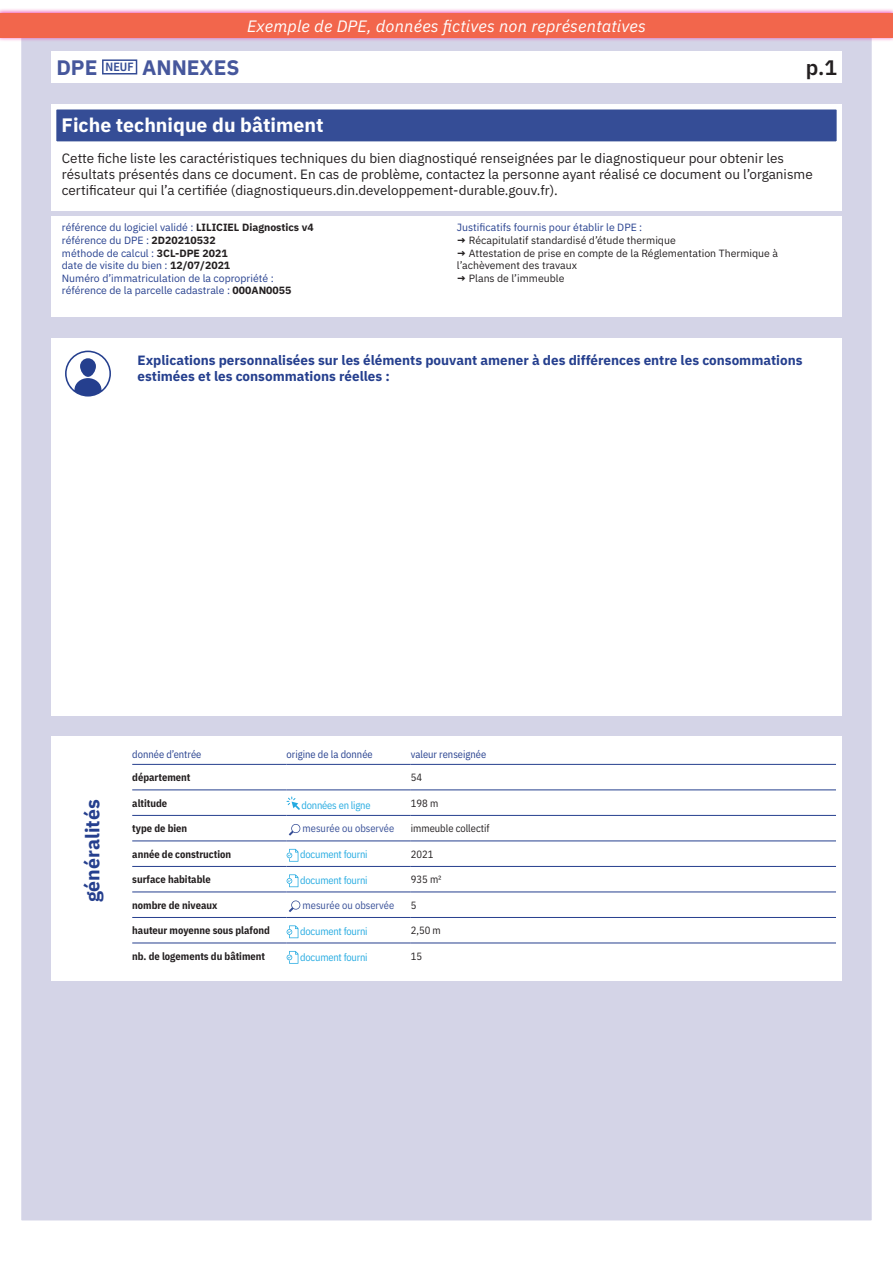
<style>
.page{position:relative;width:893px;height:1263px;background:#fff}
.page>*{position:absolute;margin:0;border:0;box-sizing:border-box;transform-origin:0 0}
.t1{font:700 21px "IBM Plex Sans";color:#46579c}
.t2{font:600 21px "IBM Plex Sans";color:#231f20}
.titre_bloc{font:700 19.5px "IBM Plex Sans";color:#fff}
.t3{font:700 19.5px "IBM Plex Sans";color:#253f8e}
.t4{font:italic 16.5px "IBM Plex Sans";letter-spacing:.01em;color:#fff}
.t5{font:13.5px/16.2px "IBM Plex Sans";color:#231f20}
.t6{font:700 13.5px/16.2px "IBM Plex Sans";color:#253f8e}
.t7{font:600 12px "IBM Plex Sans Cond";color:#354d96}
.t8{font:10.5px "IBM Plex Sans";color:#253f8e}
.t9{font:10.5px "IBM Plex Sans";color:#231f20}
.t10{font:700 10.5px "IBM Plex Sans Cond";color:#231f20}
.t11{font:10.5px "IBM Plex Sans Cond";letter-spacing:-.02em;color:#24aae1}
.t12{font:10.5px "IBM Plex Sans Cond";color:#253f8e}
.t13{font:10.5px "IBM Plex Sans Cond";color:#231f20}
.t14{font:10.5px "IBM Plex Sans Cond";color:#354d96}
.s1{font-weight:700;color:#231f20}
.s2{font-weight:700}
</style>
<div class="page">
<div style="left:11px;top:11px;width:871px;height:1220px;background:#d4d4e7"></div>
<div style="left:0;top:0;width:893px;height:1242px;border:21px solid #fff"></div>
<div style="left:51px;top:51px;width:791px;height:32px;background:#fff"></div>
<div style="left:51px;top:104px;width:791px;height:106px;background:#fff"></div>
<div style="left:51px;top:216px;width:791px;height:101px;background:#fff"></div>
<div style="left:51px;top:737px;width:791px;height:244px;background:#fff"></div>
<div style="left:54px;top:107px;width:785px;height:37px;background:#354d96"></div>
<div style="left:51px;top:104px;width:791px;height:43px;border:5px solid #fff"></div>
<div style="left:0;top:8px;width:893px;height:34px;background:#ed028c;opacity:.75"></div>
<div style="left:0;top:13px;width:893px;height:25px;background:#f2664c"></div>
<hr style="left:132px;top:815px;width:155px;height:1px;background:#253f8e">
<hr style="left:287px;top:815px;width:124px;height:1px;background:#253f8e">
<hr style="left:411px;top:815px;width:425px;height:1px;background:#253f8e">
<hr style="left:132px;top:840px;width:155px;height:1px;background:#253f8e">
<hr style="left:287px;top:840px;width:124px;height:1px;background:#253f8e">
<hr style="left:411px;top:840px;width:425px;height:1px;background:#253f8e">
<hr style="left:132px;top:866px;width:155px;height:1px;background:#253f8e">
<hr style="left:287px;top:866px;width:124px;height:1px;background:#253f8e">
<hr style="left:411px;top:866px;width:425px;height:1px;background:#253f8e">
<hr style="left:132px;top:891px;width:155px;height:1px;background:#253f8e">
<hr style="left:287px;top:891px;width:124px;height:1px;background:#253f8e">
<hr style="left:411px;top:891px;width:425px;height:1px;background:#253f8e">
<hr style="left:132px;top:942px;width:155px;height:1px;background:#253f8e">
<hr style="left:287px;top:942px;width:124px;height:1px;background:#253f8e">
<hr style="left:411px;top:942px;width:425px;height:1px;background:#253f8e">
<hr style="left:132px;top:789px;width:155px;height:1px;background:#253f8e">
<hr style="left:287px;top:789px;width:124px;height:1px;background:#253f8e">
<hr style="left:411px;top:789px;width:425px;height:1px;background:#253f8e">
<hr style="left:132px;top:764px;width:155px;height:1px;background:#253f8e">
<hr style="left:287px;top:764px;width:124px;height:1px;background:#253f8e">
<hr style="left:411px;top:764px;width:425px;height:1px;background:#253f8e">
<hr style="left:132px;top:917px;width:155px;height:1px;background:#253f8e">
<hr style="left:287px;top:917px;width:124px;height:1px;background:#253f8e">
<hr style="left:411px;top:917px;width:425px;height:1px;background:#253f8e">
<svg style="left:286px;top:796px;width:14px;height:14px"></svg>
<svg style="left:289px;top:824px;width:11px;height:11px"></svg>
<svg style="left:287px;top:849px;width:11px;height:13px"></svg>
<svg style="left:287px;top:874px;width:11px;height:13px"></svg>
<svg style="left:289px;top:900px;width:11px;height:12px"></svg>
<svg style="left:287px;top:925px;width:11px;height:13px"></svg>
<svg style="left:287px;top:951px;width:11px;height:13px"></svg>
<div style="left:51px;top:338px;width:791px;height:377px;background:#fff"></div>
<svg style="left:65px;top:351px;width:46px;height:45px"></svg>
<div style="left:102px;top:59px;width:35px;height:15px;border:2px solid #354d96"></div>
<p class="t4" style="left:247px;top:13px;width:400px">Exemple de DPE, données fictives non représentatives</p>
<p class="t1" style="left:56px;top:50px;width:43px">DPE</p>
<p class="t1" style="left:142px;top:50px;width:99px">ANNEXES</p>
<p class="t7" style="left:106px;top:58px;width:30px">NEUF</p>
<p class="titre_bloc" style="left:62px;top:109px;width:263px">Fiche technique du bâtiment</p>
<p class="t2" style="left:806px;top:51px;width:33px">p.1</p>
<p class="t5" style="left:62px;top:149px;width:752px">Cette fiche liste les caractéristiques techniques du bien diagnostiqué renseignées par le diagnostiqueur pour obtenir les résultats présentés dans ce document. En cas de problème, contactez la personne ayant réalisé ce document ou l’organisme certificateur qui l’a certifiée (diagnostiqueurs.din.developpement-durable.gouv.fr).</p>
<p class="t8" style="left:62px;top:220px;width:253px">référence du logiciel validé : <span class="s1">LILICIEL Diagnostics v4</span></p>
<p class="t8" style="left:62px;top:232px;width:155px">référence du DPE : <span class="s1">2D20210532</span></p>
<p class="t8" style="left:62px;top:245px;width:167px">méthode de calcul : <span class="s1">3CL-DPE 2021</span></p>
<p class="t8" style="left:62px;top:257px;width:170px">date de visite du bien : <span class="s1">12/07/2021</span></p>
<p class="t8" style="left:62px;top:270px;width:213px">Numéro d’immatriculation de la copropriété :</p>
<p class="t8" style="left:62px;top:283px;width:231px">référence de la parcelle cadastrale : <span class="s1">000AN0055</span></p>
<p class="t8" style="left:457px;top:220px;width:187px">Justificatifs fournis pour établir le DPE :</p>
<p class="t9" style="left:457px;top:232px;width:220px"><span class="s2">→</span> Récapitulatif standardisé d’étude thermique</p>
<p class="t9" style="left:457px;top:245px;width:323px"><span class="s2">→</span> Attestation de prise en compte de la Réglementation Thermique à</p>
<p class="t9" style="left:457px;top:257px;width:122px">l’achèvement des travaux</p>
<p class="t9" style="left:457px;top:270px;width:109px"><span class="s2">→</span> Plans de l’immeuble</p>
<p class="t6" style="left:138px;top:351px;width:666px">Explications personnalisées sur les éléments pouvant amener à des différences entre les consommations estimées et les consommations réelles :</p>
<p class="t3" style="left:77px;top:902px;width:104px;rotate:-90deg">généralités</p>
<p class="t12" style="left:132px;top:746px;width:71px">donnée d’entrée</p>
<p class="t12" style="left:287px;top:746px;width:88px">origine de la donnée</p>
<p class="t12" style="left:411px;top:746px;width:77px">valeur renseignée</p>
<p class="t10" style="left:132px;top:769px;width:60px">département</p>
<p class="t13" style="left:411px;top:769px;width:13px">54</p>
<p class="t10" style="left:132px;top:795px;width:36px">altitude</p>
<p class="t11" style="left:302px;top:797px;width:71px">données en ligne</p>
<p class="t13" style="left:411px;top:795px;width:29px">198 m</p>
<p class="t10" style="left:132px;top:820px;width:56px">type de bien</p>
<p class="t14" style="left:303px;top:820px;width:93px">mesurée ou observée</p>
<p class="t13" style="left:411px;top:820px;width:80px">immeuble collectif</p>
<p class="t10" style="left:132px;top:846px;width:100px">année de construction</p>
<p class="t11" style="left:300px;top:847px;width:69px">document fourni</p>
<p class="t13" style="left:411px;top:846px;width:24px">2021</p>
<p class="t10" style="left:132px;top:871px;width:80px">surface habitable</p>
<p class="t11" style="left:300px;top:872px;width:69px">document fourni</p>
<p class="t13" style="left:411px;top:871px;width:32px">935 m²</p>
<p class="t10" style="left:132px;top:897px;width:87px">nombre de niveaux</p>
<p class="t14" style="left:303px;top:897px;width:93px">mesurée ou observée</p>
<p class="t13" style="left:411px;top:897px;width:7px">5</p>
<p class="t10" style="left:132px;top:922px;width:139px">hauteur moyenne sous plafond</p>
<p class="t11" style="left:300px;top:923px;width:69px">document fourni</p>
<p class="t13" style="left:411px;top:922px;width:32px">2,50 m</p>
<p class="t10" style="left:132px;top:948px;width:134px">nb. de logements du bâtiment</p>
<p class="t11" style="left:300px;top:949px;width:69px">document fourni</p>
<p class="t13" style="left:411px;top:948px;width:13px">15</p>
</div>
